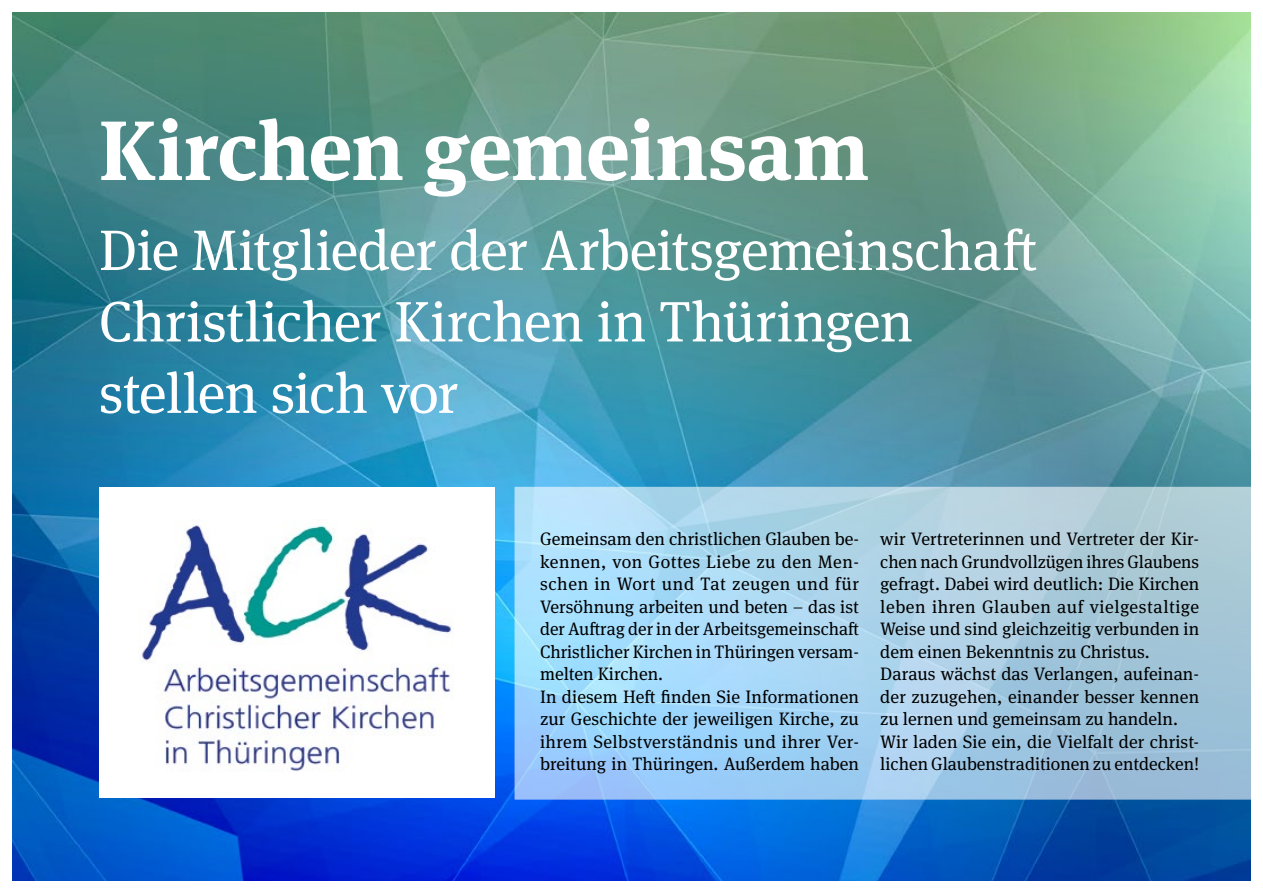
<style>
.page{position:relative;width:1263px;height:893px;background:#fff}
.page>*{position:absolute;margin:0;border:0;box-sizing:border-box;transform-origin:0 0}
.t1{font:700 84px "Meta Serif OT";letter-spacing:-.005em;color:#fff}
.t2{font:57px/71.4px "Meta Serif OT";letter-spacing:-.01em;color:#fff}
.t3{font:18px/22.5px "Meta Serif OT";color:#000}
</style>
<div class="page">
<img style="left:13px;top:13px;width:1237px;height:867px">
<div style="left:99px;top:487px;width:396px;height:311px;background:#fff"></div>
<img style="left:142px;top:519px;width:310px;height:252px">
<svg style="left:514px;top:487px;width:737px;height:313px"></svg>
<h1 class="t1" style="left:99px;top:97px;width:772px">Kirchen gemeinsam</h1>
<h2 class="t2" style="left:99px;top:214px;width:940px">Die Mitglieder der Arbeitsgemeinschaft<br>Christlicher Kirchen in Thüringen stellen sich vor</h2>
<p class="t3" style="left:540px;top:528px;width:320px">Gemeinsam den christlichen Glauben be&shy;kennen, von Gottes Liebe zu den Men&shy;schen in Wort und Tat zeugen und für Versöhnung arbeiten und beten – das ist der Auftrag der in der Arbeitsgemeinschaft Christlicher Kirchen in Thüringen versam&shy;melten Kirchen.<br>In diesem Heft finden Sie Informationen zur Geschichte der jeweiligen Kirche, zu ihrem Selbstverständnis und ihrer Ver&shy;breitung in Thüringen. Außerdem haben</p>
<p class="t3" style="left:880px;top:528px;width:320px">wir Vertreterinnen und Vertreter der Kir&shy;chen nach Grundvollzügen ihres Glaubens gefragt. Dabei wird deutlich: Die Kirchen leben ihren Glauben auf vielgestaltige Weise und sind gleichzeitig verbunden in dem einen Bekenntnis zu Christus.<br>Daraus wächst das Verlangen, aufeinan&shy;der zuzugehen, einander besser kennen zu lernen und gemeinsam zu handeln.<br>Wir laden Sie ein, die Vielfalt der christ&shy;lichen Glaubenstraditionen zu entdecken!</p>
</div>
